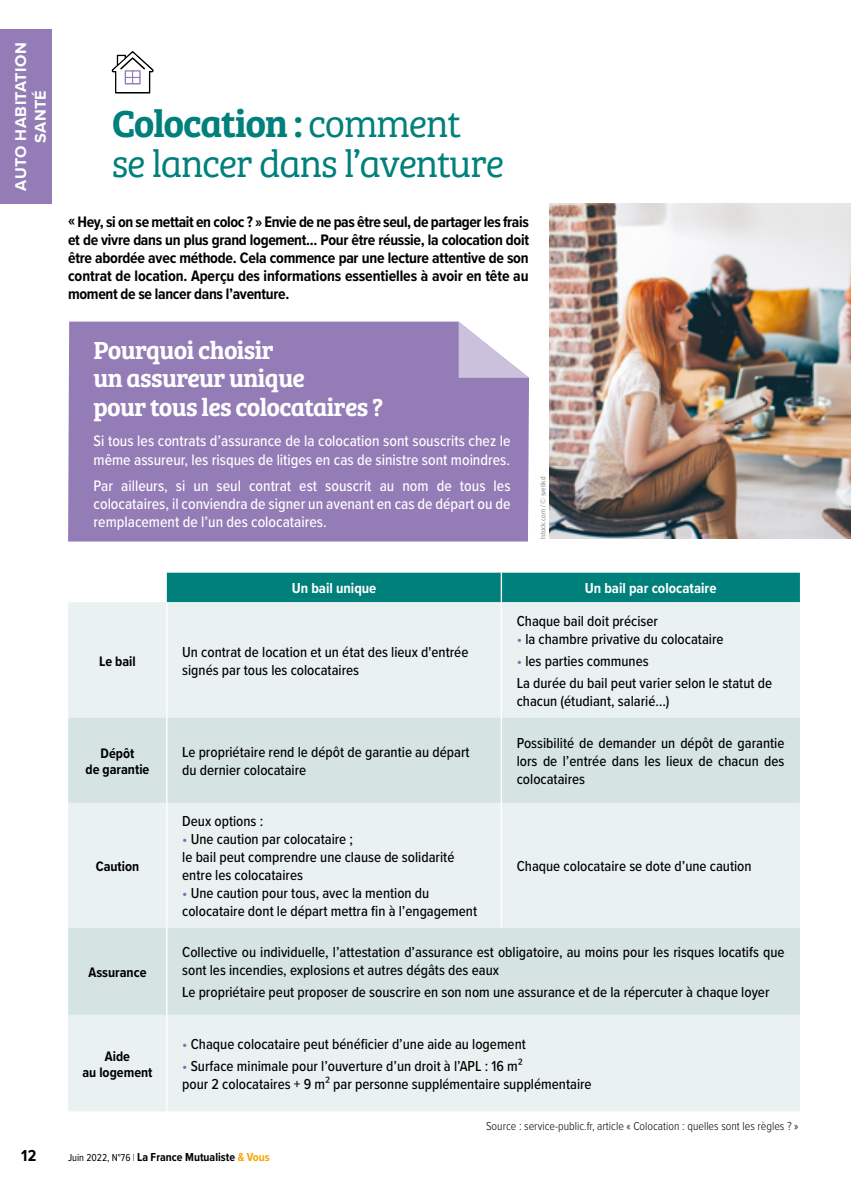
<style>
.page{position:relative;width:851px;height:1191px;background:#fff}
.page>*{position:absolute;margin:0;border:0;box-sizing:border-box;transform-origin:0 0}
.t1{font:39px "Bree Serif Lt";letter-spacing:-.03em;color:#00807b}
.t2{font:39px "Bree Serif Sb";letter-spacing:-.03em;color:#00807b}
.t3{font:25.5px/28.5px "Bree Serif Sb";letter-spacing:-.025em;color:#fff}
.t4{font:700 16.5px "Proxima Nova Cond";color:#000}
.t5{font:700 16.2px/19.5px "Proxima Nova";letter-spacing:.02em;color:#fff;text-align:center}
.t6{font:700 15.75px/18px "Proxima Nova Cond";letter-spacing:-.005em;color:#000;text-align:justify}
.t7{font:500 15.75px/18px "Proxima Nova Cond";color:#fff}
.t8{font:500 15px/18px "Proxima Nova Cond";color:#000}
.t9{font:700 14.85px "Proxima Nova Cond";color:#fff}
.t10{font:700 14.25px/16.4px "Proxima Nova Cond";color:#000;text-align:center}
.t11{font:300 12px "Proxima Nova Cond";color:#000}
.t12{font:700 12px "Proxima Nova Cond";color:#000}
.t13{font:7.5px "Proxima Nova Cond";color:#868786}
.s1{font-family:"Bree Serif Lt"}
.s2{color:#8370b1}
.s3{font-weight:400;font-size:10.5px}
.s4{font-weight:300;font-size:10.5px}
.s5{color:#f7a500}
</style>
<div class="page">
<div style="left:68px;top:322px;width:461px;height:219px;background:#947cb7"></div>
<svg style="left:458px;top:321px;width:70px;height:57px"></svg>
<img style="left:550px;top:204px;width:300px;height:335px">
<svg style="left:111px;top:51px;width:43px;height:42px"></svg>
<div style="left:167px;top:572px;width:632px;height:30px;background:#00807b"></div>
<div style="left:68px;top:602px;width:731px;height:509px;background:#eaf1f1"></div>
<svg style="left:68px;top:717px;width:731px;height:297px;background:#dde8e8"></svg>
<hr style="left:166px;top:602px;width:1px;height:115px;background:#fff">
<hr style="left:500px;top:602px;width:2px;height:115px;background:#fff">
<hr style="left:166px;top:717px;width:1px;height:85px;background:#fff">
<hr style="left:500px;top:717px;width:2px;height:85px;background:#fff">
<hr style="left:166px;top:802px;width:1px;height:125px;background:#fff">
<hr style="left:500px;top:802px;width:2px;height:125px;background:#fff">
<hr style="left:500px;top:572px;width:2px;height:30px;background:#fff">
<hr style="left:166px;top:927px;width:1px;height:87px;background:#fff">
<hr style="left:166px;top:1014px;width:1px;height:97px;background:#fff">
<div style="left:0;top:29px;width:52px;height:175px;background:#947cb7"></div>
<p class="t5" style="left:11px;top:191px;width:150px;rotate:-90deg">AUTO HABITATION<br>SANTÉ</p>
<h1 class="t2" style="left:112px;top:93px;width:351px">Colocation : <span class="s1">comment</span></h1>
<h1 class="t1" style="left:112px;top:136px;width:394px">se lancer dans l’aventure</h1>
<p class="t6" style="left:68px;top:213px;width:462px">« Hey, si on se mettait en coloc ? » Envie de ne pas être seul, de partager les frais et de vivre dans un plus grand logement... Pour être réussie, la colocation doit être abordée avec méthode. Cela commence par une lecture attentive de son contrat de location. Aperçu des informations essentielles à avoir en tête au moment de se lancer dans l’aventure.</p>
<h2 class="t3" style="left:94px;top:334px;width:291px">Pourquoi choisir<br>un assureur unique<br>pour tous les colocataires ?</h2>
<p class="t7" style="left:94px;top:432px;width:418px">Si tous les contrats d’assurance de la colocation sont souscrits chez le même assureur, les risques de litiges en cas de sinistre sont moindres.</p>
<p class="t7" style="left:94px;top:476px;width:418px;text-align:justify">Par ailleurs, si un seul contrat est souscrit au nom de tous les colocataires, il conviendra de signer un avenant en cas de départ ou de remplacement de l’un des colocataires.</p>
<p class="t13" style="left:537px;top:539px;width:64px;rotate:-90deg">Istock.com / © svetikd</p>
<p class="t9" style="left:292px;top:577px;width:86px">Un bail unique</p>
<p class="t9" style="left:584px;top:577px;width:133px">Un bail par colocataire</p>
<p class="t10" style="left:99px;top:652px;width:38px">Le bail</p>
<p class="t8" style="left:182px;top:642px;width:288px">Un contrat de location et un état des lieux d'entrée signés par tous les colocataires</p>
<p class="t8" style="left:516px;top:611px;width:143px">Chaque bail doit préciser</p>
<p class="t8" style="left:516px;top:629px;width:208px"><span class="s2">•</span> la chambre privative du colocataire</p>
<p class="t8" style="left:516px;top:649px;width:257px;line-height:22.2px"><span class="s2">•</span> les parties communes<br>La durée du bail peut varier selon le statut de</p>
<p class="t8" style="left:516px;top:691px;width:154px">chacun (étudiant, salarié…)</p>
<p class="t10" style="left:86px;top:744px;width:65px">Dépôt<br>de garantie</p>
<p class="t8" style="left:182px;top:742px;width:289px">Le propriétaire rend le dépôt de garantie au départ du dernier colocataire</p>
<p class="t8" style="left:516px;top:733px;width:269px;text-align:justify">Possibilité de demander un dépôt de garantie lors de l’entrée dans les lieux de chacun des colocataires</p>
<p class="t10" style="left:96px;top:857px;width:45px">Caution</p>
<p class="t10" style="left:88px;top:963px;width:60px">Assurance</p>
<p class="t10" style="left:82px;top:1047px;width:71px">Aide<br>au logement</p>
<p class="t8" style="left:182px;top:811px;width:82px">Deux options :</p>
<p class="t8" style="left:182px;top:829px;width:273px"><span class="s2">•</span> Une caution par colocataire ;<br>le bail peut comprendre une clause de solidarité entre les colocataires</p>
<p class="t8" style="left:182px;top:883px;width:296px"><span class="s2">•</span> Une caution pour tous, avec la mention du colocataire dont le départ mettra fin à l’engagement</p>
<p class="t8" style="left:516px;top:856px;width:236px">Chaque colocataire se dote d’une caution</p>
<p class="t8" style="left:182px;top:942px;width:603px">Collective ou individuelle, l’attestation d’assurance est obligatoire, au moins pour les risques locatifs que sont les incendies, explosions et autres dégâts des eaux</p>
<p class="t8" style="left:182px;top:982px;width:588px">Le propriétaire peut proposer de souscrire en son nom une assurance et de la répercuter à chaque loyer</p>
<p class="t8" style="left:182px;top:1034px;width:345px"><span class="s2">•</span> Chaque colocataire peut bénéficier d’une aide au logement</p>
<p class="t8" style="left:182px;top:1056px;width:411px"><span class="s2">•</span> Surface minimale pour l’ouverture d’un droit à l’APL : 16 m²<br>pour 2 colocataires + 9 m² par personne supplémentaire supplémentaire</p>
<p class="t11" style="left:486px;top:1119px;width:314px">Source : service-public.fr, article « Colocation : quelles sont les règles ? »</p>
<p class="t4" style="left:21px;top:1143px;width:17px">12</p>
<p class="t12" style="left:68px;top:1148px;width:203px"><span class="s3">Juin 2022, N°76</span> <span class="s4">|</span> La France Mutualiste <span class="s5">&amp; Vous</span></p>
</div>
